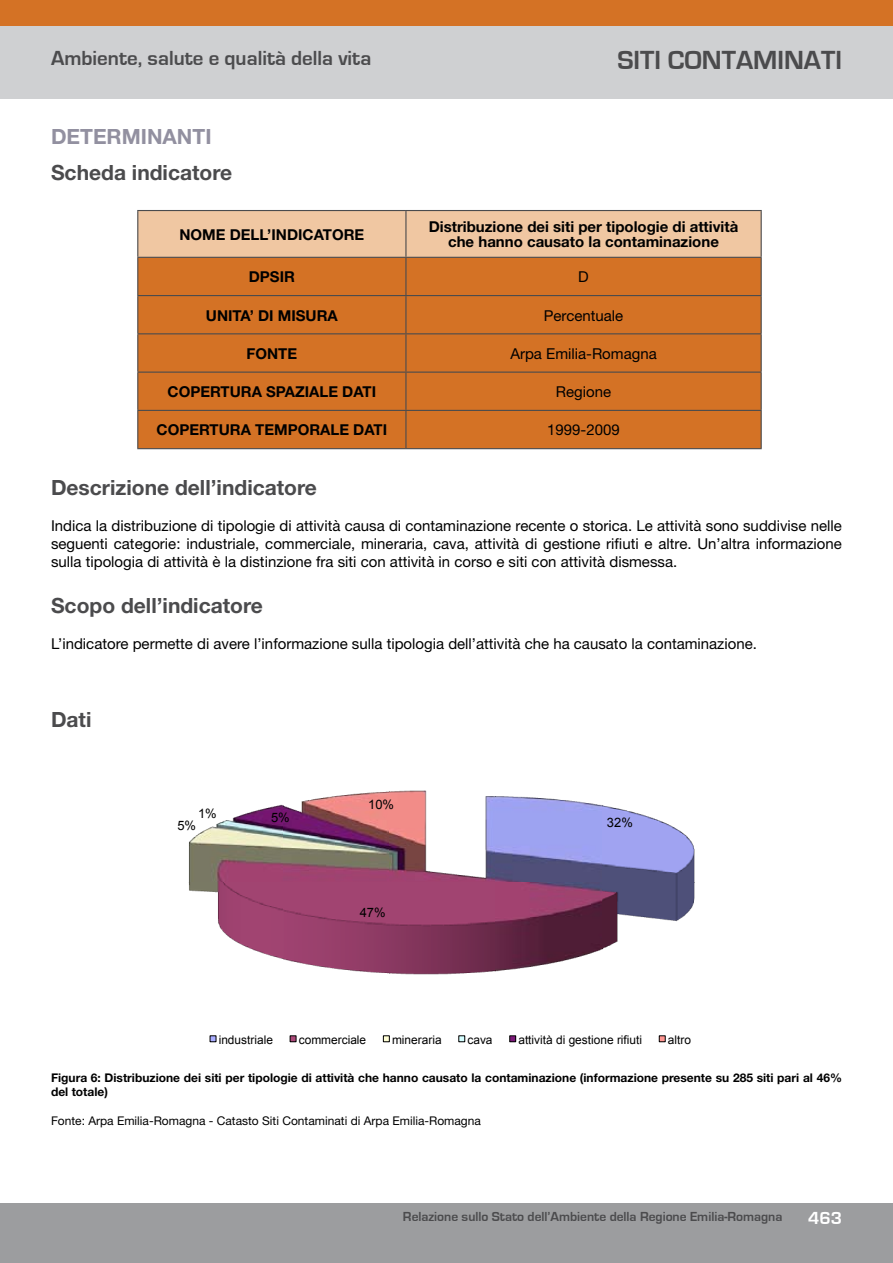
<style>
.page{position:relative;width:893px;height:1263px;background:#fff}
.page>*{position:absolute;margin:0;border:0;box-sizing:border-box;transform-origin:0 0}
.t1{font:700 27px "Eurostile";color:#4b4b4d}
.t2{font:700 21px "Helvetica Neue";color:#4b4b4d}
.t3{font:700 21px "Eurostile";color:#4b4b4d}
.t4{font:700 21px "Helvetica Neue";color:#9290a0}
.t5{font:700 18px "Eurostile";color:#fff}
.t6{font:15px/18px "Helvetica Neue";color:#000;text-align:justify}
.t7{font:700 15px/15px "Helvetica Neue";color:#000;text-align:center}
.t8{font:700 13.5px "Eurostile";color:#4b4b4d}
.t9{font:12.9px "Arial";color:#000}
.t10{font:700 12px/14.4px "Helvetica Neue";color:#000}
.t11{font:12px "Helvetica Neue";color:#000}
.t12{font:11.85px "Arial";color:#000}
</style>
<div class="page">
<div style="left:0;top:1204px;width:893px;height:59px;background:#9c9d9f"></div>
<div style="left:0;top:0;width:893px;height:99px;background:#cfd0d2"></div>
<div style="left:0;top:0;width:893px;height:26px;background:#d47225"></div>
<div style="left:138px;top:211px;width:623px;height:46px;background:#f0c7a2"></div>
<div style="left:138px;top:258px;width:623px;height:190px;background:#d47225"></div>
<hr style="left:137px;top:210px;width:269px;height:1px;background:#4b4b4d">
<hr style="left:137px;top:211px;width:1px;height:46px;background:#4b4b4d">
<hr style="left:406px;top:210px;width:356px;height:1px;background:#4b4b4d">
<hr style="left:405px;top:211px;width:1px;height:46px;background:#4b4b4d">
<hr style="left:761px;top:211px;width:1px;height:46px;background:#4b4b4d">
<hr style="left:137px;top:257px;width:269px;height:1px;background:#4b4b4d">
<hr style="left:137px;top:258px;width:1px;height:37px;background:#4b4b4d">
<hr style="left:406px;top:257px;width:356px;height:1px;background:#4b4b4d">
<hr style="left:405px;top:258px;width:1px;height:37px;background:#4b4b4d">
<hr style="left:761px;top:258px;width:1px;height:37px;background:#4b4b4d">
<hr style="left:137px;top:295px;width:269px;height:1px;background:#4b4b4d">
<hr style="left:137px;top:296px;width:1px;height:37px;background:#4b4b4d">
<hr style="left:406px;top:295px;width:356px;height:1px;background:#4b4b4d">
<hr style="left:405px;top:296px;width:1px;height:37px;background:#4b4b4d">
<hr style="left:761px;top:296px;width:1px;height:37px;background:#4b4b4d">
<hr style="left:137px;top:333px;width:269px;height:1px;background:#4b4b4d">
<hr style="left:137px;top:334px;width:1px;height:38px;background:#4b4b4d">
<hr style="left:406px;top:333px;width:356px;height:1px;background:#4b4b4d">
<hr style="left:405px;top:334px;width:1px;height:38px;background:#4b4b4d">
<hr style="left:761px;top:334px;width:1px;height:38px;background:#4b4b4d">
<hr style="left:137px;top:372px;width:269px;height:1px;background:#4b4b4d">
<hr style="left:137px;top:373px;width:1px;height:37px;background:#4b4b4d">
<hr style="left:406px;top:372px;width:356px;height:1px;background:#4b4b4d">
<hr style="left:405px;top:373px;width:1px;height:37px;background:#4b4b4d">
<hr style="left:761px;top:373px;width:1px;height:37px;background:#4b4b4d">
<hr style="left:137px;top:410px;width:269px;height:1px;background:#4b4b4d">
<hr style="left:137px;top:411px;width:1px;height:37px;background:#4b4b4d">
<hr style="left:406px;top:410px;width:356px;height:1px;background:#4b4b4d">
<hr style="left:405px;top:411px;width:1px;height:37px;background:#4b4b4d">
<hr style="left:761px;top:411px;width:1px;height:37px;background:#4b4b4d">
<hr style="left:137px;top:448px;width:269px;height:1px;background:#4b4b4d">
<hr style="left:406px;top:448px;width:356px;height:1px;background:#4b4b4d">
<img style="left:188px;top:790px;width:507px;height:185px">
<div style="left:290px;top:1035px;width:6px;height:7px;border:1px solid #000"></div>
<div style="left:383px;top:1035px;width:7px;height:7px;border:1px solid #000"></div>
<div style="left:509px;top:1035px;width:7px;height:7px;border:1px solid #000"></div>
<div style="left:659px;top:1035px;width:7px;height:7px;border:1px solid #000"></div>
<h2 class="t3" style="left:51px;top:47px;width:322px">Ambiente, salute e qualità della vita</h2>
<h1 class="t1" style="left:606px;top:45px;width:237px">QUALITÀ DELL’ARIA</h1>
<h1 class="t1" style="left:617px;top:45px;width:226px">SITI CONTAMINATI</h1>
<h2 class="t4" style="left:51px;top:124px;width:162px">DETERMINANTI</h2>
<h2 class="t2" style="left:51px;top:160px;width:183px">Scheda indicatore</h2>
<p class="t7" style="left:180px;top:227px;width:24px">Nome</p>
<p class="t7" style="left:230px;top:227px;width:11px">dell</p>
<p class="t7" style="left:267px;top:227px;width:15px">’indicatore</p>
<p class="t7" style="left:429px;top:219px;width:311px">Distribuzione dei siti per tipologie di attività che hanno causato la contaminazione</p>
<p class="t7" style="left:249px;top:269px;width:48px">DPSIR</p>
<p class="t6" style="left:578px;top:268px;width:12px">D</p>
<p class="t7" style="left:206px;top:307px;width:133px">UNITA’ DI MISURA</p>
<p class="t6" style="left:544px;top:306px;width:81px">Percentuale</p>
<p class="t7" style="left:247px;top:346px;width:52px">FONTE</p>
<p class="t6" style="left:510px;top:344px;width:148px">Arpa Emilia-Romagna</p>
<p class="t7" style="left:168px;top:384px;width:23px">Copertura</p>
<p class="t7" style="left:266px;top:384px;width:10px">spaziale</p>
<p class="t7" style="left:342px;top:384px;width:9px">dati</p>
<p class="t6" style="left:556px;top:383px;width:57px">Regione</p>
<p class="t7" style="left:157px;top:422px;width:23px">Copertura</p>
<p class="t7" style="left:255px;top:422px;width:12px">temporale</p>
<p class="t7" style="left:353px;top:422px;width:9px">dati</p>
<p class="t6" style="left:547px;top:421px;width:74px">1999-2009</p>
<h2 class="t2" style="left:51px;top:474px;width:267px">Descrizione dell’indicatore</h2>
<p class="t6" style="left:51px;top:516px;width:792px">Indica la distribuzione di tipologie di attività causa di contaminazione recente o storica. Le attività sono suddivise nelle seguenti categorie: industriale, commerciale, mineraria, cava, attività di gestione rifiuti e altre. Un’altra informazione sulla tipologia di attività è la distinzione fra siti con attività in corso e siti con attività dismessa.</p>
<h2 class="t2" style="left:51px;top:592px;width:213px">Scopo dell’indicatore</h2>
<p class="t6" style="left:51px;top:634px;width:707px">L’indicatore permette di avere l’informazione sulla tipologia dell’attività che ha causato la contaminazione.</p>
<h2 class="t2" style="left:51px;top:706px;width:42px">Dati</h2>
<p class="t9" style="left:198px;top:805px;width:20px">1%</p>
<p class="t9" style="left:271px;top:809px;width:20px">5%</p>
<p class="t9" style="left:177px;top:817px;width:20px">5%</p>
<p class="t9" style="left:368px;top:795px;width:27px">10%</p>
<p class="t9" style="left:360px;top:904px;width:27px">47%</p>
<p class="t9" style="left:607px;top:814px;width:27px">32%</p>
<p class="t12" style="left:219px;top:1032px;width:56px">industriale</p>
<p class="t12" style="left:299px;top:1032px;width:69px">commerciale</p>
<p class="t12" style="left:392px;top:1032px;width:51px">mineraria</p>
<p class="t12" style="left:467px;top:1032px;width:27px">cava</p>
<p class="t12" style="left:518px;top:1032px;width:125px">attività di gestione rifiuti</p>
<p class="t12" style="left:668px;top:1032px;width:25px">altro</p>
<p class="t10" style="left:51px;top:1070px;width:792px">Figura 6: Distribuzione dei siti per tipologie di attività che hanno causato la contaminazione (informazione presente su 285 siti pari al 46% del totale)</p>
<p class="t11" style="left:51px;top:1114px;width:431px">Fonte: Arpa Emilia-Romagna - Catasto Siti Contaminati di Arpa Emilia-Romagna</p>
<p class="t8" style="left:403px;top:1209px;width:381px">Relazione sullo Stato dell’Ambiente della Regione Emilia-Romagna</p>
<p class="t5" style="left:808px;top:1208px;width:35px">463</p>
</div>
